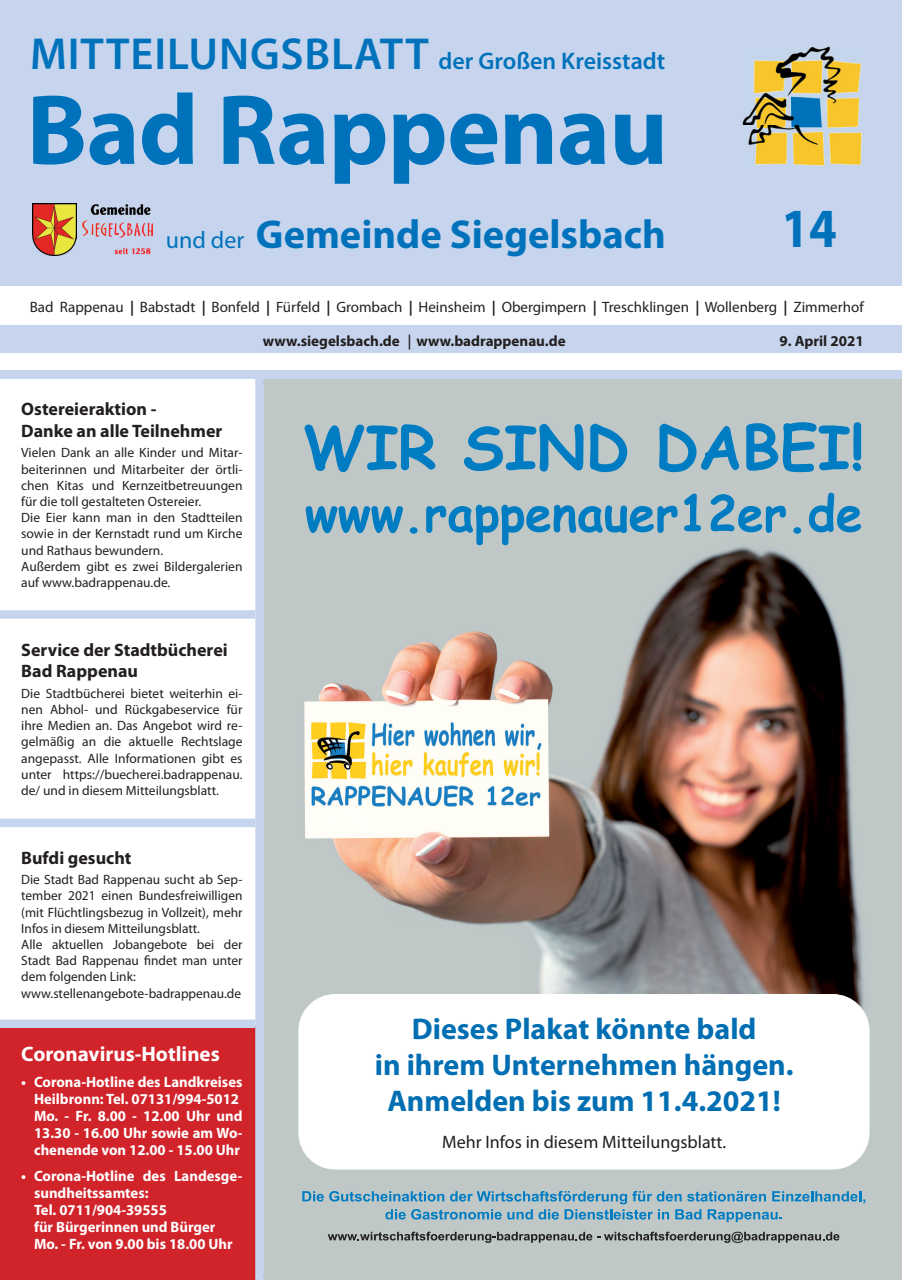
<style>
.page{position:relative;width:902px;height:1280px;background:#fff}
.page>*{position:absolute;margin:0;border:0;box-sizing:border-box;transform-origin:0 0}
.t1{font:700 100.5px "Myriad Pro";letter-spacing:-.01em;color:#0072bc}
.t2{font:700 55.5px "Myriad Pro";color:#0072bc;scale:.9 1}
.t3{font:700 40.5px "Myriad Pro";color:#0072bc}
.t4{font:700 30px/36px "Myriad Pro";color:#006eb2;text-align:center}
.t5{font:600 24px "Myriad Pro";color:#0072bc}
.t6{font:700 21px "Myriad Pro";color:#fff}
.t7{font:700 18px/21.6px "Myriad Pro";color:#231f20}
.t8{font:18px "Myriad Pro";color:#231f20}
.t9{font:700 15px/17px "Myriad Pro";color:#fff}
.t10{font:15px "Myriad Pro";color:#231f20}
.t11{font:700 15px "Myriad Pro";color:#231f20}
.t12{font:13.5px/16.2px "Myriad Pro";color:#231f20}
.s1{font-size:45px}
.s2{font-weight:400;font-size:24px}
.s3{font-weight:700;font-style:italic}
.s4{font-family:"Futura BT";font-weight:500}
</style>
<div class="page">
<div style="left:0;top:1027px;width:255px;height:253px;background:#d1232a"></div>
<div style="left:264px;top:378px;width:637px;height:902px;background:#bfc8c7"></div>
<img style="left:304px;top:524px;width:560px;height:487px">
<svg style="left:306px;top:506px;width:97px;height:27px"></svg>
<svg style="left:410px;top:527px;width:7px;height:7px"></svg>
<svg style="left:426px;top:505px;width:251px;height:40px"></svg>
<svg style="left:684px;top:494px;width:17px;height:37px"></svg>
<svg style="left:710px;top:494px;width:75px;height:39px"></svg>
<svg style="left:793px;top:527px;width:8px;height:7px"></svg>
<svg style="left:808px;top:493px;width:52px;height:39px"></svg>
<svg style="left:302px;top:1191px;width:563px;height:31px"></svg>
<svg style="left:328px;top:1232px;width:511px;height:11px"></svg>
<svg style="left:304px;top:424px;width:131px;height:48px"></svg>
<svg style="left:464px;top:424px;width:119px;height:48px"></svg>
<svg style="left:590px;top:424px;width:37px;height:48px"></svg>
<svg style="left:659px;top:424px;width:80px;height:48px"></svg>
<svg style="left:746px;top:422px;width:115px;height:50px"></svg>
<div style="left:299px;top:994px;width:569px;height:175px;background:#fff;border-radius:36px"></div>
<div style="left:298px;top:994px;width:571px;height:175px;border:1px solid #fff;border-radius:36px"></div>
<div style="left:0;top:370px;width:901px;height:9px;background:#c6d5ed"></div>
<div style="left:255px;top:378px;width:9px;height:902px;background:#c6d5ed"></div>
<div style="left:0;top:610px;width:255px;height:9px;background:#c6d5ed"></div>
<div style="left:0;top:819px;width:255px;height:8px;background:#c6d5ed"></div>
<div style="left:0;top:1019px;width:255px;height:9px;background:#c6d5ed"></div>
<div style="left:0;top:326px;width:901px;height:27px;background:#c6d5ed"></div>
<div style="left:0;top:0;width:901px;height:286px;background:#c6d5ed"></div>
<img style="left:742px;top:46px;width:119px;height:120px">
<img style="left:33px;top:204px;width:44px;height:51px">
<img style="left:82px;top:204px;width:70px;height:51px">
<h3 class="t5" style="left:30px;top:45px;width:636px"><span class="s1">MITTEILUNGSBLATT</span> der Großen Kreisstadt</h3>
<h1 class="t1" style="left:27px;top:64px;width:642px">Bad Rappenau</h1>
<h3 class="t3" style="left:166px;top:208px;width:501px"><span class="s2">und der</span> Gemeinde Siegelsbach</h3>
<h2 class="t2" style="left:781px;top:192px;width:63px">14</h2>
<p class="t10" style="left:30px;top:297px;width:835px">Bad Rappenau <span class="s3">|</span> Babstadt <span class="s3">|</span> Bonfeld <span class="s3">|</span> Fürfeld <span class="s3">|</span> Grombach <span class="s3">|</span> Heinsheim <span class="s3">|</span> Obergimpern <span class="s3">|</span> Treschklingen <span class="s3">|</span> Wollenberg <span class="s3">|</span> Zimmerhof</p>
<p class="t11" style="left:263px;top:331px;width:304px">www.siegelsbach.de <span class="s4">|</span> www.badrappenau.de</p>
<p class="t11" style="left:779px;top:331px;width:86px">9. April 2021</p>
<h3 class="t7" style="left:21px;top:398px;width:202px">Ostereieraktion -<br>Danke an alle Teilnehmer</h3>
<p class="t12" style="left:21px;top:444px;width:223px">Vielen Dank an alle Kinder und Mitar&shy;beiterinnen und Mitarbeiter der örtli&shy;chen Kitas und Kernzeitbetreuungen für die toll gestalteten Ostereier.<br>Die Eier kann man in den Stadtteilen sowie in der Kernstadt rund um Kirche und Rathaus bewundern.<br>Außerdem gibt es zwei Bildergalerien auf www.badrappenau.de.</p>
<h3 class="t7" style="left:21px;top:638px;width:208px">Service der Stadtbücherei<br>Bad Rappenau</h3>
<p class="t12" style="left:21px;top:685px;width:223px;text-align:justify">Die Stadtbücherei bietet weiterhin ei&shy;nen Abhol- und Rückgabeservice für ihre Medien an. Das Angebot wird re&shy;gelmäßig an die aktuelle Rechtslage angepasst. Alle Informationen gibt es unter https://buecherei.badrappenau. de/ und in diesem Mitteilungsblatt.</p>
<h3 class="t7" style="left:21px;top:846px;width:112px">Bufdi gesucht</h3>
<p class="t12" style="left:21px;top:871px;width:223px">Die Stadt Bad Rappenau sucht ab Sep&shy;tember 2021 einen Bundesfreiwilligen (mit Flüchtlingsbezug in Vollzeit), mehr Infos in diesem Mitteilungsblatt.<br>Alle aktuellen Jobangebote bei der Stadt Bad Rappenau findet man unter dem folgenden Link: www.stellenangebote-badrappenau.de</p>
<h3 class="t6" style="left:21px;top:1041px;width:200px">Coronavirus-Hotlines</h3>
<p class="t9" style="left:34px;top:1073px;width:210px;text-indent:-13px">• Corona-Hotline des Landkreises<br>Heilbronn: Tel. 07131/994-5012<br>Mo. - Fr. 8.00 - 12.00 Uhr und<br>13.30 - 16.00 Uhr sowie am Wo&shy;chenende von 12.00 - 15.00 Uhr</p>
<p class="t9" style="left:34px;top:1166px;width:210px;text-indent:-13px">• Corona-Hotline des Landesge&shy;sundheitssamtes:<br>Tel. 0711/904-39555<br>für Bürgerinnen und Bürger<br>Mo. - Fr. von 9.00 bis 18.00 Uhr</p>
<h3 class="t4" style="left:375px;top:1010px;width:420px">Dieses Plakat könnte bald<br>in ihrem Unternehmen hängen.<br>Anmelden bis zum 11.4.2021!</h3>
<h3 class="t8" style="left:442px;top:1131px;width:285px">Mehr Infos in diesem Mitteilungsblatt.</h3>
</div>
